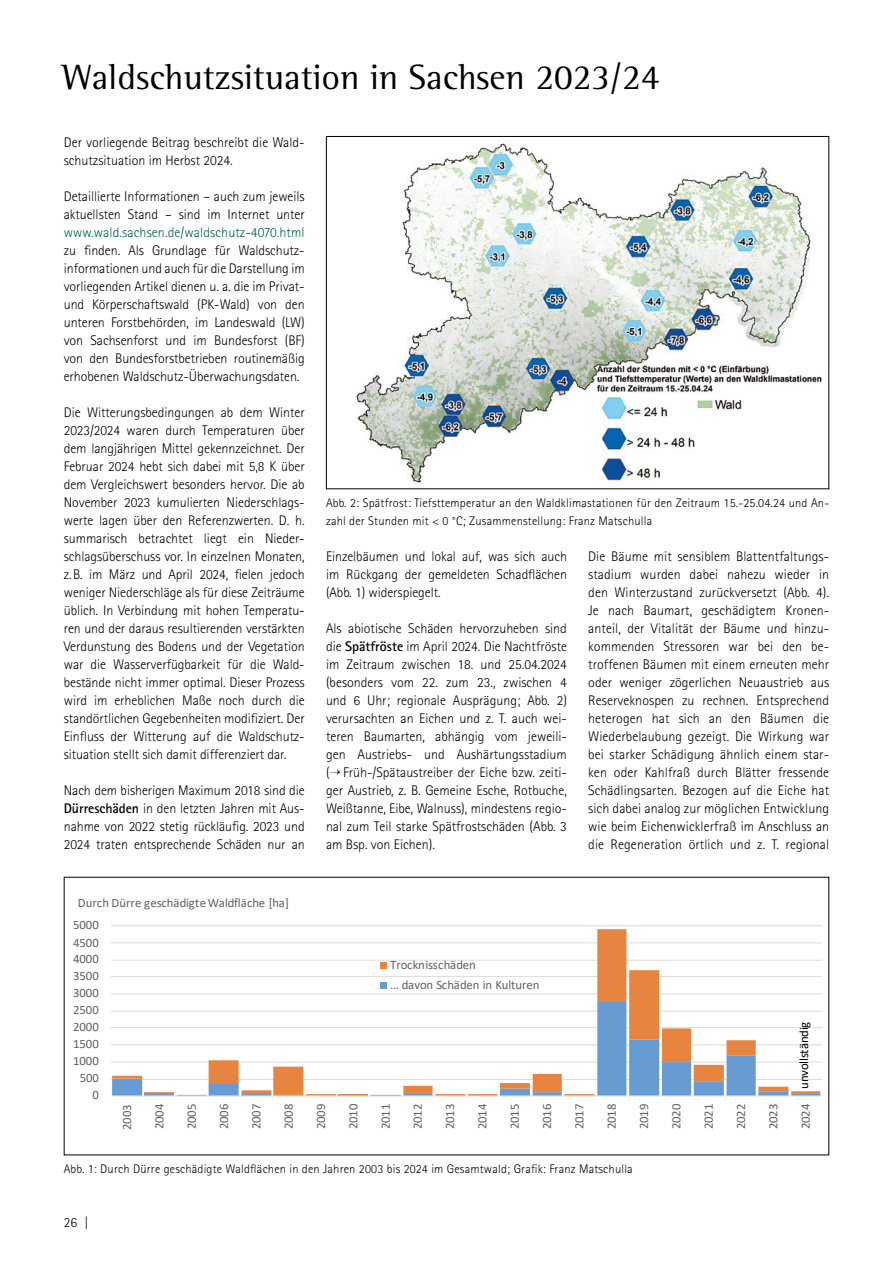
<style>
.page{position:relative;width:893px;height:1263px;background:#fff}
.page>*{position:absolute;margin:0;border:0;box-sizing:border-box;transform-origin:0 0}
.H1_Kapitelüberschrift{font:36px "Rotis Semi Serif Std";color:#000}
.Fließtext{font:300 13.95px/18px "Rotis Sans Serif Std";letter-spacing:-.005em;color:#000;text-align:justify}
.Fließtext_ohne_Abstand{font:300 13.95px/18px "Rotis Sans Serif Std";color:#000}
.t1{font:12.75px/20px "Calibri";letter-spacing:-.005em;color:#626161}
.t2{font:12.75px "Calibri";letter-spacing:-.025em;color:#000}
.t3{font:300 12.45px/18px "Rotis Sans Serif Std";letter-spacing:.015em;color:#000}
.t4{font:9.15px "Arial";color:#000}
.s1{color:#005e46}
.s2{font-weight:700}
</style>
<div class="page">
<hr style="left:111px;top:1079px;width:711px;height:1px;background:#ddd">
<hr style="left:111px;top:1062px;width:711px;height:1px;background:#ddd">
<hr style="left:111px;top:1044px;width:711px;height:1px;background:#ddd">
<hr style="left:111px;top:1027px;width:711px;height:1px;background:#ddd">
<hr style="left:111px;top:1011px;width:711px;height:1px;background:#ddd">
<hr style="left:111px;top:993px;width:711px;height:1px;background:#ddd">
<hr style="left:111px;top:976px;width:711px;height:1px;background:#ddd">
<hr style="left:111px;top:960px;width:711px;height:1px;background:#ddd">
<hr style="left:111px;top:942px;width:711px;height:1px;background:#ddd">
<hr style="left:111px;top:925px;width:711px;height:1px;background:#ddd">
<svg style="left:112px;top:929px;width:708px;height:166px"></svg>
<hr style="left:111px;top:1095px;width:711px;height:1px;background:#ddd">
<div style="left:380px;top:962px;width:7px;height:7px;background:#e78440"></div>
<div style="left:380px;top:982px;width:7px;height:7px;background:#689bd2"></div>
<img style="left:356px;top:143px;width:466px;height:340px">
<h1 class="H1_Kapitelüberschrift" style="left:63px;top:56px;width:598px">Waldschutzsituation in Sachsen 2023/24</h1>
<p class="Fließtext_ohne_Abstand" style="left:64px;top:133px;width:242px">Der vorliegende Beitrag beschreibt die Wald&shy;schutzsituation im Herbst 2024.</p>
<p class="Fließtext" style="left:64px;top:187px;width:242px">Detaillierte Informationen – auch zum jeweils aktuellsten Stand – sind im Internet unter <span class="s1">www.wald.sachsen.de/waldschutz-4070.html </span>zu finden. Als Grundlage für Waldschutz&shy;informationen und auch für die Darstellung im vorliegenden Artikel dienen u. a. die im Privat&shy;und Körperschaftswald (PK-Wald) von den unteren Forstbehörden, im Landeswald (LW) von Sachsenforst und im Bundesforst (BF) von den Bundesforstbetrieben routinemäßig erhobenen Waldschutz-Überwachungsdaten.</p>
<p class="Fließtext" style="left:64px;top:403px;width:242px">Die Witterungsbedingungen ab dem Winter 2023/2024 waren durch Temperaturen über dem langjährigen Mittel gekennzeichnet. Der Februar 2024 hebt sich dabei mit 5,8 K über dem Vergleichswert besonders hervor. Die ab November 2023 kumulierten Niederschlags&shy;werte lagen über den Referenzwerten. D. h. summarisch betrachtet liegt ein Nieder&shy;schlagsüberschuss vor. In einzelnen Monaten, z.B. im März und April 2024, fielen jedoch weniger Niederschläge als für diese Zeiträume üblich. In Verbindung mit hohen Temperatu&shy;ren und der daraus resultierenden verstärkten Verdunstung des Bodens und der Vegetation war die Wasserverfügbarkeit für die Wald&shy;bestände nicht immer optimal. Dieser Prozess wird im erheblichen Maße noch durch die standörtlichen Gegebenheiten modifiziert. Der Einfluss der Witterung auf die Waldschutz&shy;situation stellt sich damit differenziert dar.</p>
<p class="Fließtext" style="left:64px;top:781px;width:242px">Nach dem bisherigen Maximum 2018 sind die <span class="s2">Dürreschäden</span> in den letzten Jahren mit Aus&shy;nahme von 2022 stetig rückläufig. 2023 und 2024 traten entsprechende Schäden nur an</p>
<p class="t4" style="left:240px;top:894px;width:31px">300,55</p>
<p class="t1" style="left:78px;top:893px;width:213px">Durch Dürre geschädigte Waldfläche [ha]</p>
<p class="t1" style="left:73px;top:915px;width:27px">5000</p>
<p class="t1" style="left:73px;top:932px;width:27px">4500</p>
<p class="t1" style="left:73px;top:948px;width:27px">4000</p>
<p class="t1" style="left:73px;top:966px;width:27px">3500</p>
<p class="t1" style="left:73px;top:983px;width:27px">3000</p>
<p class="t1" style="left:73px;top:999px;width:27px">2500</p>
<p class="t1" style="left:73px;top:1017px;width:27px">2000</p>
<p class="t1" style="left:73px;top:1034px;width:27px">1500</p>
<p class="t1" style="left:73px;top:1050px;width:27px">1000</p>
<p class="t1" style="left:80px;top:1067px;width:21px">500</p>
<p class="t1" style="left:93px;top:1085px;width:8px">0</p>
<p class="t3" style="left:326px;top:494px;width:505px">Abb. 2: Spätfrost: Tiefsttemperatur an den Waldklimastationen für den Zeitraum 15.-25.04.24 und An&shy;zahl der Stunden mit &lt; 0 °C; Zusammenstellung: Franz Matschulla</p>
<p class="Fließtext" style="left:326px;top:547px;width:242px">Einzelbäumen und lokal auf, was sich auch im Rückgang der gemeldeten Schadflächen (Abb. 1) widerspiegelt.</p>
<p class="Fließtext" style="left:326px;top:619px;width:242px">Als abiotische Schäden hervorzuheben sind die <span class="s2">Spätfröste</span> im April 2024. Die Nachtfröste im Zeitraum zwischen 18. und 25.04.2024 (besonders vom 22. zum 23., zwischen 4 und 6 Uhr; regionale Ausprägung; Abb. 2) verursachten an Eichen und z. T. auch wei&shy;teren Baumarten, abhängig vom jeweili&shy;gen Austriebs- und Aushärtungsstadium (→Früh-/Spätaustreiber der Eiche bzw. zeiti&shy;ger Austrieb, z. B. Gemeine Esche, Rotbuche, Weißtanne, Eibe, Walnuss), mindestens regio&shy;nal zum Teil starke Spätfrostschäden (Abb. 3 am Bsp. von Eichen).</p>
<p class="Fließtext" style="left:588px;top:547px;width:242px">Die Bäume mit sensiblem Blattentfaltungs&shy;stadium wurden dabei nahezu wieder in den Winterzustand zurückversetzt (Abb. 4).<br>Je nach Baumart, geschädigtem Kronen&shy;anteil, der Vitalität der Bäume und hinzu&shy;kommenden Stressoren war bei den be&shy;troffenen Bäumen mit einem erneuten mehr oder weniger zögerlichen Neuaustrieb aus Reserveknospen zu rechnen. Entsprechend heterogen hat sich an den Bäumen die Wiederbelaubung gezeigt. Die Wirkung war bei starker Schädigung ähnlich einem star&shy;ken oder Kahlfraß durch Blätter fressende Schädlingsarten. Bezogen auf die Eiche hat sich dabei analog zur möglichen Entwicklung wie beim Eichenwicklerfraß im Anschluss an die Regeneration örtlich und z. T. regional</p>
<p class="t1" style="left:390px;top:955px;width:151px">Trocknisschäden<br>… davon Schäden in Kulturen</p>
<p class="t2" style="left:795px;top:1088px;width:68px;rotate:-90deg">unvollständig</p>
<p class="t1" style="left:117px;top:1130px;width:27px;rotate:-90deg">2003</p>
<p class="t1" style="left:149px;top:1129px;width:27px;rotate:-90deg">2004</p>
<p class="t1" style="left:181px;top:1129px;width:27px;rotate:-90deg">2005</p>
<p class="t1" style="left:214px;top:1129px;width:27px;rotate:-90deg">2006</p>
<p class="t1" style="left:246px;top:1129px;width:27px;rotate:-90deg">2007</p>
<p class="t1" style="left:278px;top:1129px;width:27px;rotate:-90deg">2008</p>
<p class="t1" style="left:310px;top:1129px;width:27px;rotate:-90deg">2009</p>
<p class="t1" style="left:343px;top:1129px;width:27px;rotate:-90deg">2010</p>
<p class="t1" style="left:375px;top:1129px;width:27px;rotate:-90deg">2011</p>
<p class="t1" style="left:407px;top:1129px;width:27px;rotate:-90deg">2012</p>
<p class="t1" style="left:440px;top:1129px;width:27px;rotate:-90deg">2013</p>
<p class="t1" style="left:472px;top:1129px;width:27px;rotate:-90deg">2014</p>
<p class="t1" style="left:504px;top:1129px;width:27px;rotate:-90deg">2015</p>
<p class="t1" style="left:537px;top:1129px;width:27px;rotate:-90deg">2016</p>
<p class="t1" style="left:569px;top:1129px;width:27px;rotate:-90deg">2017</p>
<p class="t1" style="left:601px;top:1129px;width:27px;rotate:-90deg">2018</p>
<p class="t1" style="left:634px;top:1129px;width:27px;rotate:-90deg">2019</p>
<p class="t1" style="left:666px;top:1129px;width:27px;rotate:-90deg">2020</p>
<p class="t1" style="left:698px;top:1129px;width:27px;rotate:-90deg">2021</p>
<p class="t1" style="left:731px;top:1129px;width:27px;rotate:-90deg">2022</p>
<p class="t1" style="left:763px;top:1129px;width:27px;rotate:-90deg">2023</p>
<p class="t1" style="left:795px;top:1129px;width:27px;rotate:-90deg">2024</p>
<p class="t3" style="left:64px;top:1160px;width:571px">Abb. 1: Durch Dürre geschädigte Waldflächen in den Jahren 2003 bis 2024 im Gesamtwald; Grafik: Franz Matschulla</p>
<p class="Fließtext" style="left:64px;top:1213px;width:27px">26 |</p>
</div>
